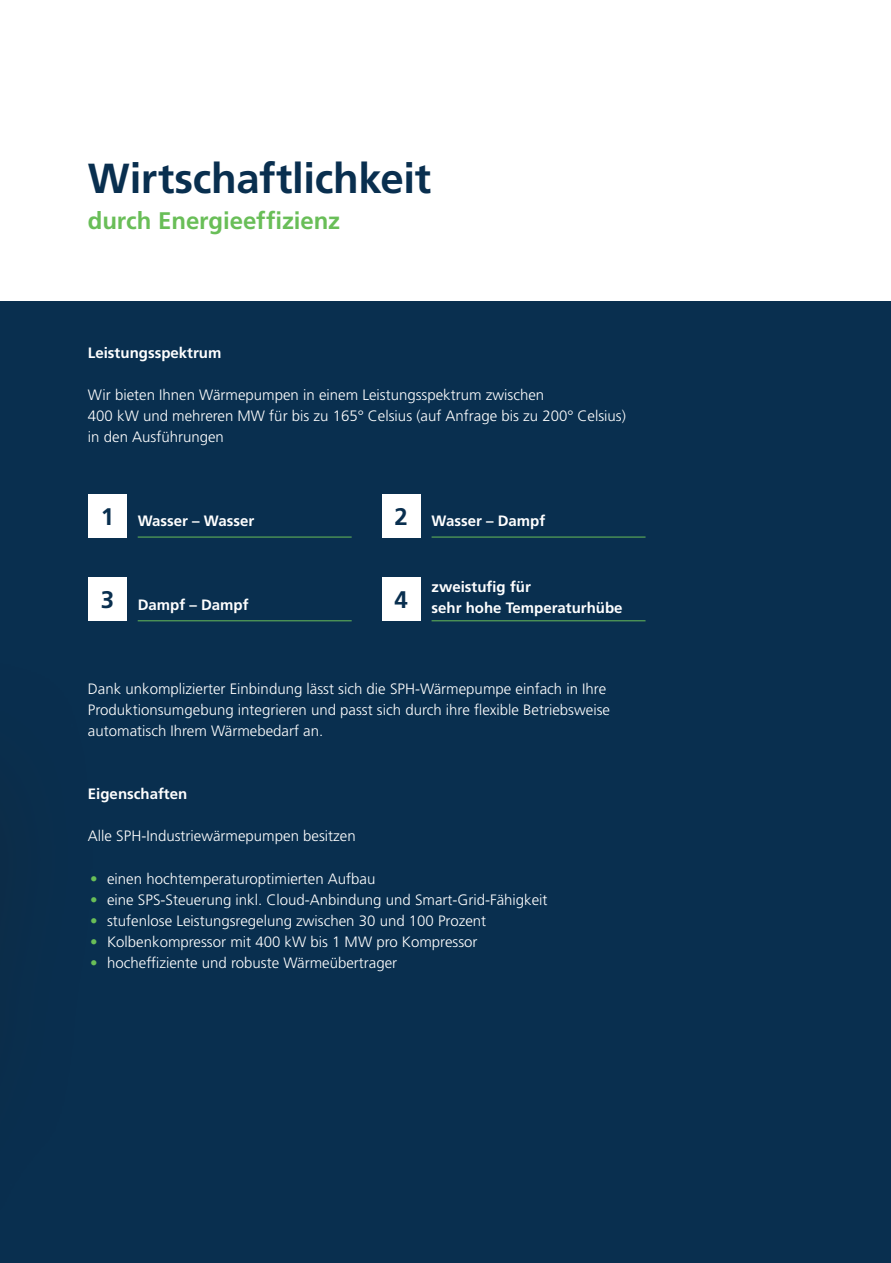
<style>
.page{position:relative;width:891px;height:1263px;background:#fff}
.page>*{position:absolute;margin:0;border:0;box-sizing:border-box;transform-origin:0 0}
.t1{font:700 42px "Frutiger LT Std";letter-spacing:-.005em;color:#092f4f}
.t2{font:700 24px "Frutiger LT Std";letter-spacing:-.005em;color:#69be58}
.t3{font:300 15px/21px "Frutiger LT Std";color:#fff}
.t4{font:700 15px/21px "Frutiger LT Std";color:#fff}
.s1{font-size:24px;color:#092f4f}
.s2{color:#69be58}
</style>
<div class="page">
<div style="left:0;top:301px;width:890px;height:962px;background:#092f4f"></div>
<hr style="left:138px;top:537px;width:213px;height:1px;background:#fff">
<div style="left:88px;top:494px;width:39px;height:43px;background:#fff"></div>
<hr style="left:431px;top:537px;width:214px;height:1px;background:#fff">
<div style="left:381px;top:494px;width:39px;height:43px;background:#fff"></div>
<hr style="left:138px;top:620px;width:213px;height:1px;background:#fff">
<div style="left:88px;top:578px;width:39px;height:43px;background:#fff"></div>
<hr style="left:431px;top:620px;width:214px;height:1px;background:#fff">
<div style="left:381px;top:578px;width:39px;height:43px;background:#fff"></div>
<div style="left:0;top:608px;width:100px;height:655px;background:#092e4e"></div>
<h1 class="t1" style="left:88px;top:154px;width:344px">Wirtschaftlichkeit</h1>
<h2 class="t2" style="left:88px;top:207px;width:254px">durch Energieeffizienz</h2>
<p class="t4" style="left:88px;top:342px;width:135px">Leistungsspektrum</p>
<p class="t3" style="left:88px;top:385px;width:539px">Wir bieten Ihnen Wärmepumpen in einem Leistungsspektrum zwischen<br>400 kW und mehreren MW für bis zu 165° Celsius (auf Anfrage bis zu 200° Celsius) in den Ausführungen</p>
<p class="t4" style="left:101px;top:510px;width:155px"><span class="s1">1</span> Wasser – Wasser</p>
<p class="t4" style="left:394px;top:510px;width:152px"><span class="s1">2</span> Wasser – Dampf</p>
<p class="t4" style="left:101px;top:594px;width:149px"><span class="s1">3</span> Dampf – Dampf</p>
<p class="t4" style="left:394px;top:576px;width:229px;text-indent:37px">zweistufig für<br><sup>4</sup> sehr hohe Temperaturhübe</p>
<p class="t3" style="left:88px;top:678px;width:523px">Dank unkomplizierter Einbindung lässt sich die SPH-Wärmepumpe einfach in Ihre<br>Produktionsumgebung integrieren und passt sich durch ihre flexible Betriebsweise automatisch Ihrem Wärmebedarf an.</p>
<p class="t4" style="left:88px;top:783px;width:101px">Eigenschaften</p>
<p class="t3" style="left:88px;top:826px;width:269px">Alle SPH-Industriewärmepumpen besitzen</p>
<p class="t3" style="left:90px;top:868px;width:287px"><span class="s2">•</span> einen hochtemperaturoptimierten Aufbau</p>
<p class="t3" style="left:90px;top:889px;width:459px"><span class="s2">•</span> eine SPS-Steuerung inkl. Cloud-Anbindung und Smart-Grid-Fähigkeit</p>
<p class="t3" style="left:90px;top:910px;width:397px"><span class="s2">•</span> stufenlose Leistungsregelung zwischen 30 und 100 Prozent</p>
<p class="t3" style="left:90px;top:931px;width:389px"><span class="s2">•</span> Kolbenkompressor mit 400 kW bis 1 MW pro Kompressor</p>
<p class="t3" style="left:90px;top:952px;width:308px"><span class="s2">•</span> hocheffiziente und robuste Wärmeübertrager</p>
</div>
